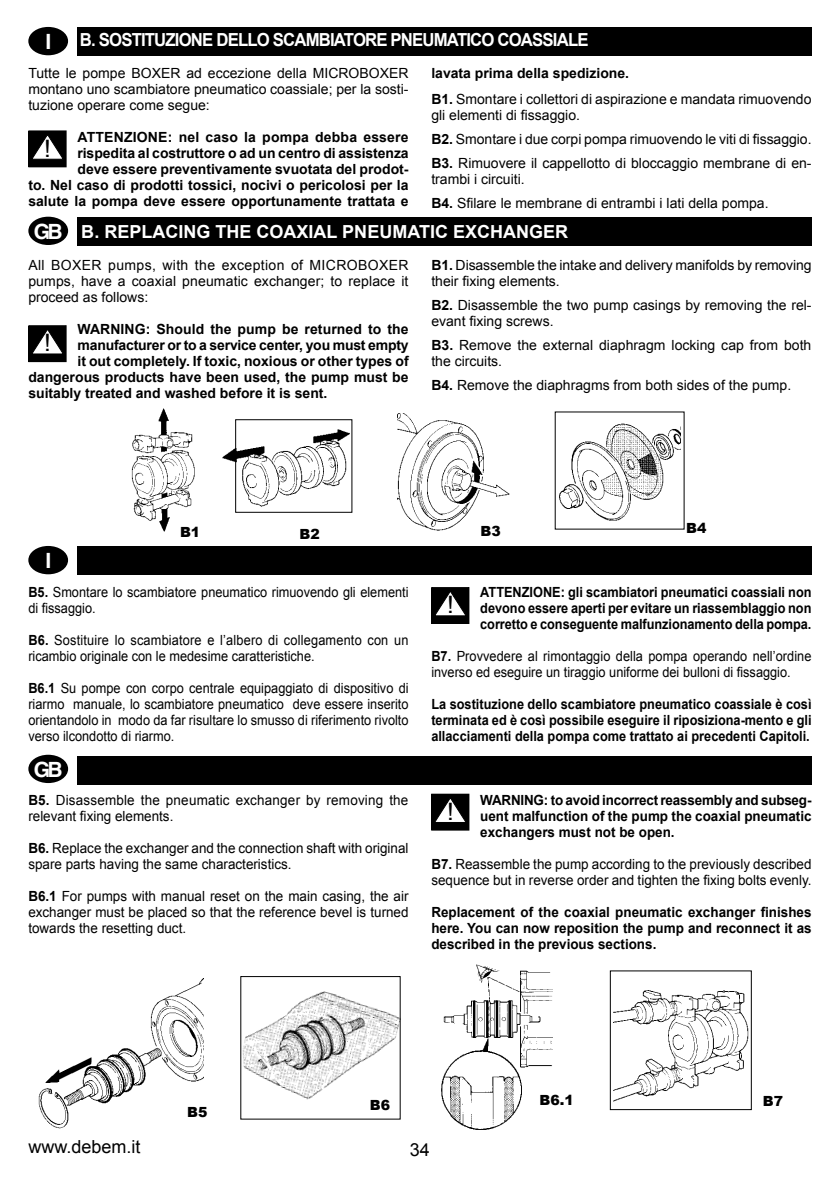
<style>
.page{position:relative;width:840px;height:1191px;background:#fff}
.page>*{position:absolute;margin:0;border:0;box-sizing:border-box;transform-origin:0 0}
.t1{font:24px "Arial";color:#000}
.t2{font:700 21px "Helvetica";color:#fff}
.t3{font:700 18px "Arial";letter-spacing:-.05em;color:#fff;scale:.93 1}
.t4{font:700 18px "Arial";color:#fff}
.t5{font:18px "Arial";color:#000}
.t6{font:14px/16px "Arial";color:#000}
.t7{font:14px/16px "Arial";color:#000;scale:.91 1}
.t8{font:700 14px/16px "Arial";color:#000;text-align:right}
.t9{font:14px/16px "Arial";color:#000;scale:.96 1}
.t10{font:700 14px/16px "Arial";color:#000;text-align:justify;scale:.91 1}
.t11{font:700 14px/16px "Arial";color:#000;text-align:justify;scale:.96 1}
.t12{font:900 14px "Arial";color:#000}
.s1{font-weight:700}
</style>
<div class="page">
<div style="left:29px;top:28px;width:38px;height:26px;background:#000;border-radius:50%"></div>
<div style="left:28px;top:27px;width:40px;height:28px;border:2px solid #000;border-radius:50%"></div>
<div style="left:77px;top:27px;width:734px;height:28px;background:#000"></div>
<div style="left:77px;top:218px;width:734px;height:28px;background:#000"></div>
<div style="left:29px;top:218px;width:38px;height:26px;background:#000;border-radius:50%"></div>
<div style="left:28px;top:217px;width:40px;height:28px;border:2px solid #000;border-radius:50%"></div>
<div style="left:29px;top:131px;width:37px;height:36px;background:#000"></div>
<div style="left:28px;top:130px;width:39px;height:37px;border:1px solid #000"></div>
<svg style="left:33px;top:135px;width:30px;height:25px"></svg>
<div style="left:29px;top:326px;width:37px;height:35px;background:#000"></div>
<div style="left:28px;top:325px;width:39px;height:37px;border:1px solid #000"></div>
<svg style="left:32px;top:330px;width:30px;height:24px"></svg>
<img style="left:132px;top:408px;width:63px;height:124px">
<div style="left:235px;top:419px;width:117px;height:93px;border:1px solid #000"></div>
<img style="left:222px;top:429px;width:127px;height:80px">
<img style="left:397px;top:413px;width:113px;height:118px">
<img style="left:559px;top:423px;width:121px;height:98px">
<div style="left:29px;top:547px;width:38px;height:26px;background:#000;border-radius:50%"></div>
<div style="left:28px;top:546px;width:40px;height:28px;border:2px solid #000;border-radius:50%"></div>
<div style="left:77px;top:546px;width:734px;height:28px;background:#000"></div>
<div style="left:77px;top:756px;width:734px;height:28px;background:#000"></div>
<div style="left:29px;top:755px;width:38px;height:27px;background:#000;border-radius:50%"></div>
<div style="left:28px;top:754px;width:40px;height:29px;border:2px solid #000;border-radius:50%"></div>
<div style="left:431px;top:587px;width:37px;height:36px;background:#000"></div>
<div style="left:431px;top:587px;width:38px;height:37px;border:1px solid #000"></div>
<svg style="left:432px;top:590px;width:34px;height:27px"></svg>
<div style="left:431px;top:794px;width:37px;height:36px;background:#000"></div>
<div style="left:431px;top:793px;width:38px;height:37px;border:1px solid #000"></div>
<svg style="left:432px;top:796px;width:33px;height:27px"></svg>
<img style="left:38px;top:978px;width:165px;height:151px">
<img style="left:240px;top:976px;width:161px;height:144px">
<svg style="left:242px;top:1034px;width:2px;height:37px"></svg>
<img style="left:441px;top:965px;width:111px;height:165px">
<img style="left:613px;top:990px;width:136px;height:112px">
<p class="t3" style="left:80px;top:28px;width:548px">B. SOSTITUZIONE DELLO SCAMBIATORE PNEUMATICO COASSIALE</p>
<h2 class="t2" style="left:45px;top:24px;width:7px">I</h2>
<p class="t6" style="left:28px;top:65px;width:381px;text-align:justify">Tutte le pompe BOXER ad eccezione della MICROBOXER montano uno scambiatore pneumatico coassiale; per la sosti&shy;tuzione operare come segue:</p>
<p class="t8" style="left:28px;top:129px;width:381px">ATTENZIONE: nel caso la pompa debba essere rispedita al costruttore o ad un centro di assistenza<br>deve essere preventivamente svuotata del prodot-<br>to. Nel caso di prodotti tossici, nocivi o pericolosi per la salute la pompa deve essere opportunamente trattata e</p>
<p class="t6" style="left:431px;top:60px;width:381px;line-height:26px"><span class="s1">lavata prima della spedizione.<br>B1.</span> Smontare i collettori di aspirazione e mandata rimuovendo</p>
<p class="t6" style="left:431px;top:103px;width:381px;line-height:24px">gli elementi di fissaggio.<br><span class="s1">B2.</span> Smontare i due corpi pompa rimuovendo le viti di fissaggio.<br><span class="s1">B3.</span> Rimuovere il cappellotto di bloccaggio membrane di en-</p>
<p class="t6" style="left:431px;top:167px;width:338px;line-height:24px">trambi i circuiti.<br><span class="s1">B4.</span> Sfilare le membrane di entrambi i lati della pompa.</p>
<h1 class="t1" style="left:44px;top:133px;width:8px">!</h1>
<h2 class="t2" style="left:34px;top:214px;width:31px">GB</h2>
<p class="t4" style="left:81px;top:219px;width:488px">B. REPLACING THE COAXIAL PNEUMATIC EXCHANGER</p>
<p class="t6" style="left:28px;top:257px;width:381px;text-align:justify">All BOXER pumps, with the exception of MICROBOXER pumps, have a coaxial pneumatic exchanger; to replace it proceed as follows:</p>
<p class="t8" style="left:77px;top:321px;width:332px">WARNING: Should the pump be returned to the</p>
<p class="t8" style="left:77px;top:337px;width:332px">manufacturer or to a service center, you must empty</p>
<p class="t8" style="left:77px;top:353px;width:332px">it out completely. If toxic, noxious or other types of</p>
<p class="t8" style="left:28px;top:369px;width:381px">dangerous products have been used, the pump must be</p>
<p class="t8" style="left:28px;top:385px;width:300px">suitably treated and washed before it is sent.</p>
<h1 class="t1" style="left:44px;top:327px;width:8px">!</h1>
<p class="t6" style="left:431px;top:257px;width:381px"><span class="s1">B1.</span> Disassemble the intake and delivery manifolds by removing their fixing elements.</p>
<p class="t6" style="left:431px;top:297px;width:381px"><span class="s1">B2.</span> Disassemble the two pump casings by removing the rel&shy;evant fixing screws.</p>
<p class="t6" style="left:431px;top:337px;width:381px"><span class="s1">B3.</span> Remove the external diaphragm locking cap from both the circuits.</p>
<p class="t6" style="left:431px;top:377px;width:361px"><span class="s1">B4.</span> Remove the diaphragms from both sides of the pump.</p>
<p class="t12" style="left:180px;top:521px;width:22px">B1</p>
<p class="t12" style="left:299px;top:523px;width:22px">B2</p>
<p class="t12" style="left:480px;top:521px;width:22px">B3</p>
<p class="t12" style="left:686px;top:518px;width:22px">B4</p>
<h2 class="t2" style="left:45px;top:543px;width:7px">I</h2>
<p class="t7" style="left:28px;top:584px;width:419px"><span class="s1">B5.</span> Smontare lo scambiatore pneumatico rimuovendo gli elementi di fissaggio.</p>
<p class="t7" style="left:28px;top:632px;width:419px"><span class="s1">B6.</span> Sostituire lo scambiatore e l’albero di collegamento con un ricambio originale con le medesime caratteristiche.</p>
<p class="t7" style="left:28px;top:680px;width:419px;text-align:justify"><span class="s1">B6.1</span> Su pompe con corpo centrale equipaggiato di dispositivo di riarmo manuale, lo scambiatore pneumatico deve essere inserito orientandolo in modo da far risultare lo smusso di riferimento rivolto verso ilcondotto di riarmo.</p>
<h2 class="t2" style="left:34px;top:752px;width:31px">GB</h2>
<p class="t9" style="left:28px;top:792px;width:397px"><span class="s1">B5.</span> Disassemble the pneumatic exchanger by removing the relevant fixing elements.</p>
<p class="t9" style="left:28px;top:840px;width:397px"><span class="s1">B6.</span> Replace the exchanger and the connection shaft with original spare parts having the same characteristics.</p>
<p class="t9" style="left:28px;top:888px;width:397px;text-align:justify"><span class="s1">B6.1</span> For pumps with manual reset on the main casing, the air exchanger must be placed so that the reference bevel is turned towards the resetting duct.</p>
<p class="t10" style="left:480px;top:584px;width:365px">ATTENZIONE: gli scambiatori pneumatici coassiali non devono essere aperti per evitare un riassemblaggio non corretto e conseguente malfunzionamento della pompa.</p>
<p class="t7" style="left:431px;top:648px;width:419px"><span class="s1">B7.</span> Provvedere al rimontaggio della pompa operando nell’ordine inverso ed eseguire un tiraggio uniforme dei bulloni di fissaggio.</p>
<p class="t10" style="left:431px;top:696px;width:419px">La sostituzione dello scambiatore pneumatico coassiale è così terminata ed è così possibile eseguire il riposiziona-mento e gli allacciamenti della pompa come trattato ai precedenti Capitoli.</p>
<h1 class="t1" style="left:447px;top:589px;width:8px">!</h1>
<p class="t11" style="left:480px;top:792px;width:346px">WARNING: to avoid incorrect reassembly and subseg&shy;uent malfunction of the pump the coaxial pneumatic exchangers must not be open.</p>
<p class="t9" style="left:431px;top:856px;width:397px"><span class="s1">B7.</span> Reassemble the pump according to the previously described sequence but in reverse order and tighten the fixing bolts evenly.</p>
<p class="t11" style="left:431px;top:904px;width:397px">Replacement of the coaxial pneumatic exchanger finishes here. You can now reposition the pump and reconnect it as described in the previous sections.</p>
<h1 class="t1" style="left:447px;top:796px;width:8px">!</h1>
<p class="t12" style="left:187px;top:1101px;width:22px">B5</p>
<p class="t12" style="left:370px;top:1094px;width:22px">B6</p>
<p class="t12" style="left:539px;top:1089px;width:36px">B6.1</p>
<p class="t12" style="left:762px;top:1090px;width:22px">B7</p>
<p class="t5" style="left:28px;top:1135px;width:114px">www.debem.it</p>
<p class="t5" style="left:410px;top:1137px;width:22px">34</p>
</div>
